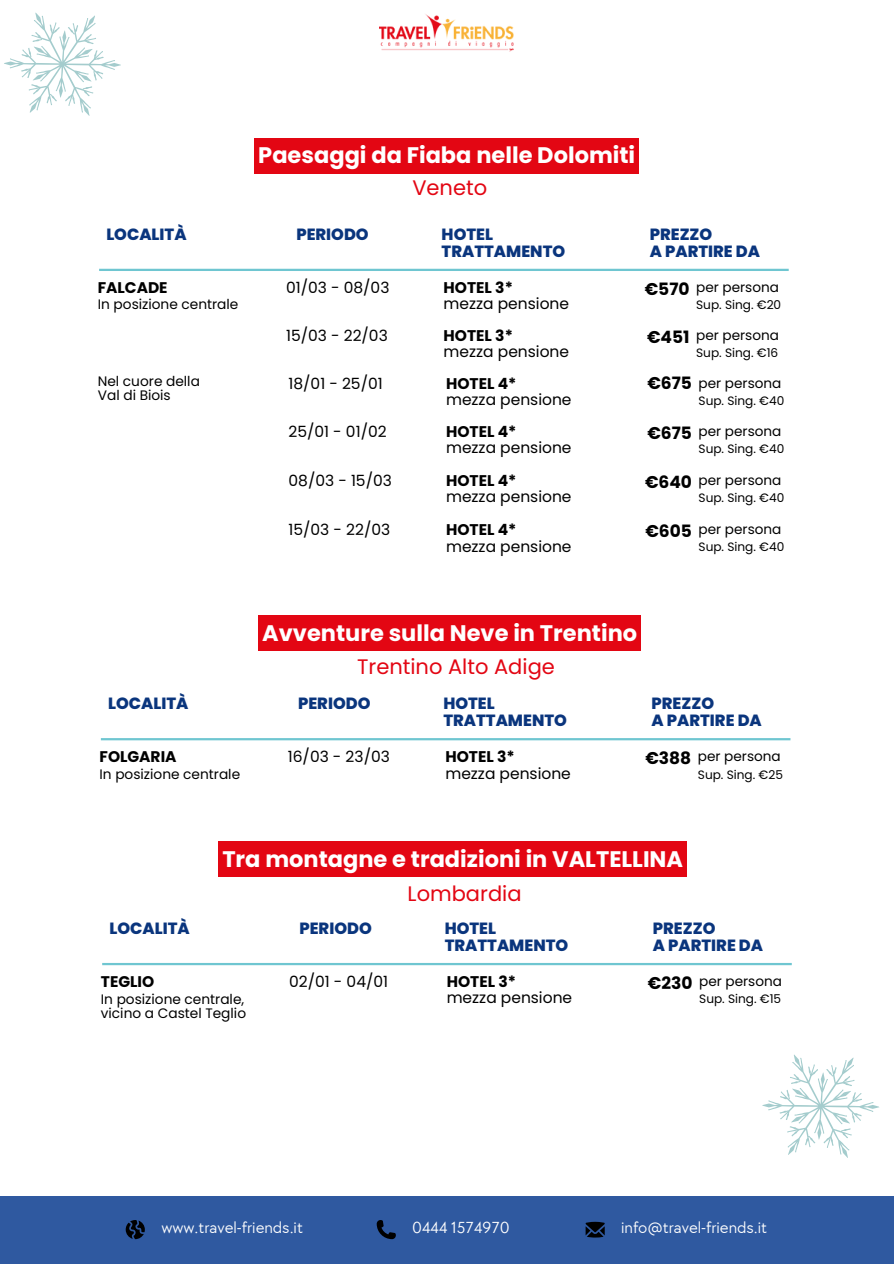
<style>
.page{position:relative;width:894px;height:1264px;background:#fff}
.page>*{position:absolute;margin:0;border:0;box-sizing:border-box;transform-origin:0 0}
.t1{font:700 22.5px "Poppins";color:#fff}
.t2{font:21px "Poppins";color:#e30613}
.t3{font:700 16.95px "Poppins";color:#000}
.t4{font:16.5px "TT Chocolates";color:#fff}
.t5{font:800 16.2px "Poppins";color:#0a357d}
.t6{font:15.45px "Poppins";color:#000}
.t7{font:700 15.45px "Poppins";color:#000}
.t8{font:13.65px "Poppins";color:#000}
.t9{font:12.15px "Poppins";color:#000}
</style>
<div class="page">
<img style="left:380px;top:14px;width:133px;height:38px">
<div style="left:0;top:1195px;width:893px;height:68px;background:#2f59a0"></div>
<svg style="left:376px;top:1220px;width:20px;height:19px"></svg>
<svg style="left:126px;top:1220px;width:19px;height:19px"></svg>
<svg style="left:585px;top:1221px;width:19px;height:16px"></svg>
<div style="left:258px;top:615px;width:382px;height:35px;background:#e30613"></div>
<hr style="left:101px;top:738px;width:689px;height:2px;background:#6fc6d1">
<div style="left:219px;top:841px;width:467px;height:35px;background:#e30613"></div>
<hr style="left:102px;top:962px;width:689px;height:3px;background:#6fc6d1">
<div style="left:255px;top:138px;width:383px;height:35px;background:#e30613"></div>
<hr style="left:99px;top:269px;width:689px;height:2px;background:#6fc6d1">
<svg style="left:4px;top:12px;width:117px;height:104px"></svg>
<svg style="left:762px;top:1054px;width:118px;height:104px"></svg>
<h4 class="t1" style="left:258px;top:140px;width:378px">Paesaggi da Fiaba nelle Dolomiti</h4>
<p class="t2" style="left:412px;top:173px;width:76px">Veneto</p>
<p class="t5" style="left:106px;top:223px;width:82px">LOCALITÀ</p>
<p class="t5" style="left:296px;top:223px;width:74px">PERIODO</p>
<p class="t5" style="left:441px;top:223px;width:53px">HOTEL</p>
<h3 class="t5" style="left:441px;top:240px;width:125px">TRATTAMENTO</h3>
<p class="t5" style="left:649px;top:223px;width:64px">PREZZO</p>
<h3 class="t5" style="left:649px;top:240px;width:112px">A PARTIRE DA</h3>
<p class="t7" style="left:98px;top:276px;width:71px">FALCADE</p>
<p class="t8" style="left:98px;top:295px;width:142px">In posizione centrale</p>
<p class="t6" style="left:286px;top:277px;width:105px">01/03 - 08/03</p>
<h1 class="t7" style="left:443px;top:277px;width:71px">HOTEL 3*</h1>
<h2 class="t6" style="left:443px;top:293px;width:127px">mezza pensione</h2>
<p class="t3" style="left:644px;top:277px;width:46px">€570</p>
<p class="t8" style="left:696px;top:278px;width:84px">per persona</p>
<p class="t9" style="left:696px;top:296px;width:87px">Sup. Sing. €20</p>
<p class="t6" style="left:286px;top:325px;width:103px">15/03 - 22/03</p>
<p class="t7" style="left:443px;top:325px;width:71px">HOTEL 3*</p>
<p class="t6" style="left:443px;top:341px;width:127px">mezza pensione</p>
<h5 class="t3" style="left:647px;top:325px;width:44px">€451</h5>
<p class="t8" style="left:696px;top:326px;width:84px">per persona</p>
<h4 class="t9" style="left:696px;top:344px;width:84px">Sup. Sing. €16</h4>
<p class="t8" style="left:98px;top:372px;width:104px">Nel cuore della</p>
<p class="t8" style="left:98px;top:386px;width:74px">Val di Biois</p>
<p class="t6" style="left:288px;top:373px;width:96px">18/01 - 25/01</p>
<h3 class="t7" style="left:446px;top:373px;width:72px">HOTEL 4*</h3>
<p class="t6" style="left:446px;top:389px;width:127px">mezza pensione</p>
<p class="t3" style="left:647px;top:371px;width:46px">€675</p>
<p class="t8" style="left:698px;top:374px;width:84px">per persona</p>
<h3 class="t9" style="left:698px;top:392px;width:87px">Sup. Sing. €40</h3>
<h4 class="t6" style="left:288px;top:421px;width:100px">25/01 - 01/02</h4>
<p class="t7" style="left:446px;top:421px;width:72px">HOTEL 4*</p>
<p class="t6" style="left:446px;top:437px;width:127px">mezza pensione</p>
<p class="t3" style="left:647px;top:421px;width:46px">€675</p>
<p class="t8" style="left:698px;top:421px;width:84px">per persona</p>
<p class="t9" style="left:698px;top:440px;width:87px">Sup. Sing. €40</p>
<p class="t6" style="left:288px;top:470px;width:105px">08/03 - 15/03</p>
<p class="t7" style="left:446px;top:470px;width:72px">HOTEL 4*</p>
<p class="t6" style="left:446px;top:486px;width:127px">mezza pensione</p>
<p class="t3" style="left:644px;top:470px;width:48px">€640</p>
<h4 class="t8" style="left:698px;top:471px;width:84px">per persona</h4>
<p class="t9" style="left:698px;top:489px;width:87px">Sup. Sing. €40</p>
<h4 class="t6" style="left:288px;top:519px;width:103px">15/03 - 22/03</h4>
<p class="t7" style="left:446px;top:519px;width:72px">HOTEL 4*</p>
<p class="t6" style="left:446px;top:535px;width:127px">mezza pensione</p>
<h5 class="t3" style="left:645px;top:519px;width:48px">€605</h5>
<p class="t8" style="left:698px;top:520px;width:84px">per persona</p>
<p class="t9" style="left:698px;top:538px;width:87px">Sup. Sing. €40</p>
<p class="t1" style="left:262px;top:617px;width:376px">Avventure sulla Neve in Trentino</p>
<p class="t2" style="left:357px;top:651px;width:199px">Trentino Alto Adige</p>
<p class="t5" style="left:108px;top:692px;width:82px">LOCALITÀ</p>
<p class="t5" style="left:298px;top:692px;width:74px">PERIODO</p>
<p class="t5" style="left:443px;top:692px;width:53px">HOTEL</p>
<h4 class="t5" style="left:443px;top:709px;width:125px">TRATTAMENTO</h4>
<p class="t7" style="left:99px;top:745px;width:78px">FOLGARIA</p>
<p class="t8" style="left:99px;top:764px;width:142px">In posizione centrale</p>
<p class="t6" style="left:288px;top:746px;width:103px">16/03 - 23/03</p>
<p class="t7" style="left:445px;top:746px;width:71px">HOTEL 3*</p>
<p class="t6" style="left:445px;top:762px;width:127px">mezza pensione</p>
<p class="t5" style="left:651px;top:692px;width:64px">PREZZO</p>
<p class="t5" style="left:651px;top:709px;width:112px">A PARTIRE DA</p>
<p class="t3" style="left:645px;top:746px;width:47px">€388</p>
<p class="t8" style="left:697px;top:747px;width:84px">per persona</p>
<h4 class="t9" style="left:697px;top:765px;width:87px">Sup. Sing. €25</h4>
<h4 class="t1" style="left:222px;top:842px;width:462px">Tra montagne e tradizioni in VALTELLINA</h4>
<p class="t5" style="left:109px;top:917px;width:82px">LOCALITÀ</p>
<p class="t5" style="left:299px;top:917px;width:74px">PERIODO</p>
<p class="t2" style="left:407px;top:878px;width:115px">Lombardia</p>
<p class="t5" style="left:444px;top:917px;width:53px">HOTEL</p>
<h3 class="t5" style="left:444px;top:933px;width:125px">TRATTAMENTO</h3>
<p class="t7" style="left:101px;top:970px;width:55px">TEGLIO</p>
<p class="t8" style="left:101px;top:989px;width:145px">In posizione centrale,</p>
<p class="t8" style="left:101px;top:1003px;width:147px">vicino a Castel Teglio</p>
<p class="t6" style="left:289px;top:970px;width:100px">02/01 - 04/01</p>
<h1 class="t7" style="left:446px;top:970px;width:71px">HOTEL 3*</h1>
<h2 class="t6" style="left:446px;top:987px;width:127px">mezza pensione</h2>
<p class="t5" style="left:652px;top:917px;width:64px">PREZZO</p>
<h3 class="t5" style="left:652px;top:933px;width:112px">A PARTIRE DA</h3>
<p class="t3" style="left:647px;top:971px;width:46px">€230</p>
<p class="t8" style="left:699px;top:971px;width:84px">per persona</p>
<p class="t9" style="left:699px;top:990px;width:83px">Sup. Sing. €15</p>
<p class="t4" style="left:161px;top:1217px;width:143px">www.travel-friends.it</p>
<h2 class="t4" style="left:412px;top:1218px;width:99px">0444 1574970</h2>
<h1 class="t4" style="left:621px;top:1217px;width:147px">info@travel-friends.it</h1>
</div>
